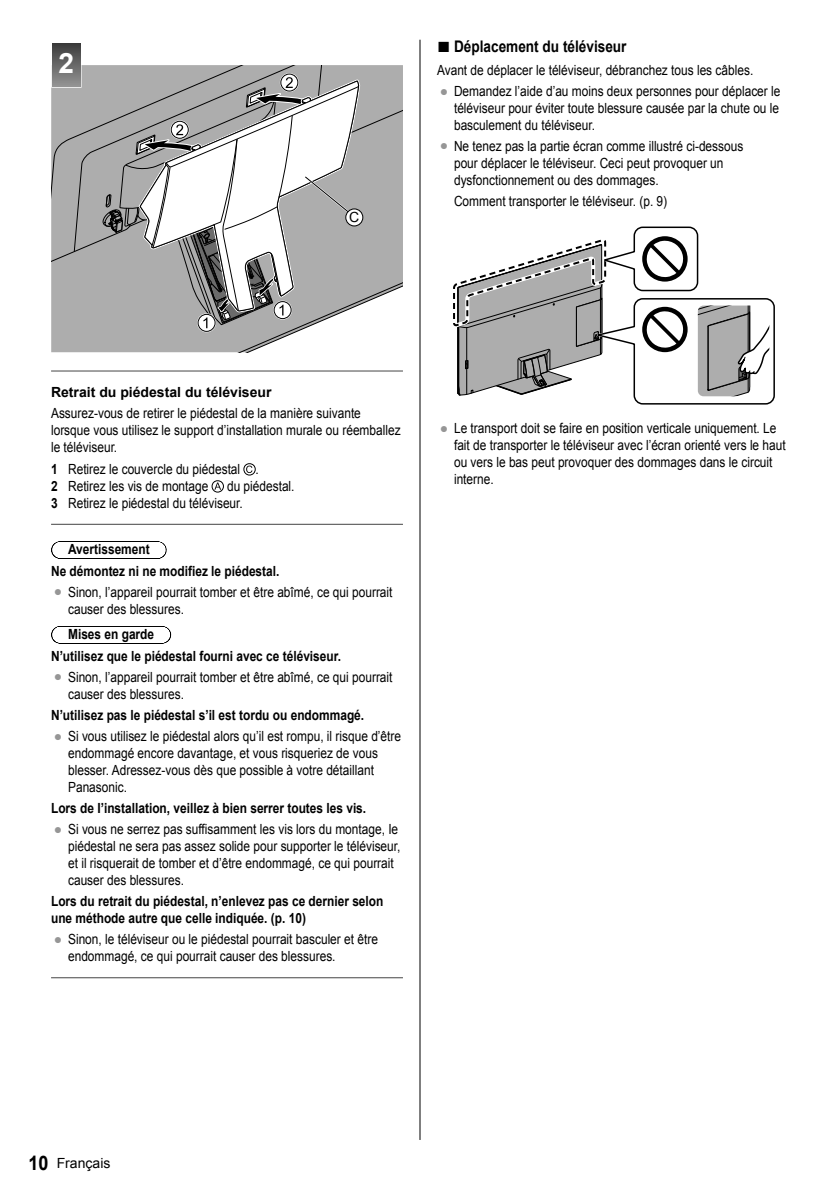
<style>
.page{position:relative;width:840px;height:1191px;background:#fff}
.page>*{position:absolute;margin:0;border:0;box-sizing:border-box;transform-origin:0 0}
.t1{font:700 28px "Arial";color:#fff}
.t2{font:700 16px "Arial";color:#000;scale:.85 1}
.t3{font:14px/16.8px "Arial";color:#000;scale:.85 1}
.t4{font:700 14px/21.8px "Arial";color:#000;scale:.85 1}
.t5{font:700 14px "Arial";color:#000}
.t6{font:14px "Arial";color:#000}
.s1{font-size:22px}
.s2{color:#969696}
.s3{font-weight:700}
.s4{font-weight:700;font-size:20px}
</style>
<div class="page">
<hr style="left:419px;top:40px;width:1px;height:1100px;background:#000">
<hr style="left:51px;top:370px;width:352px;height:1px;background:#444">
<hr style="left:51px;top:524px;width:352px;height:1px;background:#444">
<svg style="left:60px;top:541px;width:98px;height:1px"></svg>
<svg style="left:60px;top:626px;width:102px;height:1px"></svg>
<hr style="left:51px;top:977px;width:352px;height:1px;background:#444">
<svg style="left:81px;top:65px;width:214px;height:12px;background:#a9a9a9"></svg>
<div style="left:280px;top:73px;width:19px;height:19px;border:2px solid #fff;border-radius:50%"></div>
<svg style="left:281px;top:74px;width:17px;height:17px"></svg>
<div style="left:280px;top:74px;width:18px;height:18px;border:1px solid #000;border-radius:50%"></div>
<svg style="left:51px;top:77px;width:352px;height:275px"></svg>
<div style="left:51px;top:43px;width:30px;height:45px;border:2px solid #fff"></div>
<div style="left:52px;top:44px;width:28px;height:43px;background:linear-gradient(to bottom,#3d3d3d,#959595)"></div>
<div style="left:243px;top:463px;width:12px;height:12px;border:1px solid #000;border-radius:50%"></div>
<svg style="left:246px;top:465px;width:6px;height:8px"></svg>
<div style="left:212px;top:480px;width:12px;height:12px;border:1px solid #000;border-radius:50%"></div>
<svg style="left:214px;top:482px;width:7px;height:8px"></svg>
<svg style="left:453px;top:226px;width:322px;height:179px"></svg>
<h1 class="t1" style="left:59px;top:48px;width:17px">2</h1>
<p class="t6" style="left:349px;top:209px;width:12px">C</p>
<p class="t2" style="left:437px;top:38px;width:224px"><span class="s1">■</span> Déplacement du téléviseur</p>
<p class="t3" style="left:437px;top:61px;width:373px">Avant de déplacer le téléviseur, débranchez tous les câbles.</p>
<p class="t3" style="left:454px;top:83px;width:385px;text-align:justify;text-indent:-14px"><span class="s2">●</span> Demandez l’aide d’au moins deux personnes pour déplacer le téléviseur pour éviter toute blessure causée par la chute ou le basculement du téléviseur.</p>
<p class="t3" style="left:454px;top:138px;width:342px;text-indent:-14px"><span class="s2">●</span> Ne tenez pas la partie écran comme illustré ci-dessous pour déplacer le téléviseur. Ceci peut provoquer un dysfonctionnement ou des dommages.</p>
<p class="t3" style="left:454px;top:193px;width:252px">Comment transporter le téléviseur. (p. 9)</p>
<p class="t5" style="left:51px;top:384px;width:222px">Retrait du piédestal du téléviseur</p>
<p class="t3" style="left:51px;top:405px;width:412px">Assurez-vous de retirer le piédestal de la manière suivante lorsque vous utilisez le support d’installation murale ou réemballez le téléviseur.</p>
<p class="t3" style="left:51px;top:460px;width:246px"><span class="s3">1</span> Retirez le couvercle du piédestal .<br><span class="s3">2</span> Retirez les vis de montage</p>
<p class="t3" style="left:51px;top:477px;width:288px;text-indent:176px">du piédestal.<br><span class="s3">3</span> Retirez le piédestal du téléviseur.</p>
<p class="t4" style="left:51px;top:538px;width:270px;text-indent:17px">Avertissement<br>Ne démontez ni ne modifiez le piédestal.</p>
<p class="t3" style="left:68px;top:584px;width:383px;text-indent:-14px"><span class="s2">●</span> Sinon, l’appareil pourrait tomber et être abîmé, ce qui pourrait causer des blessures.</p>
<p class="t4" style="left:51px;top:623px;width:342px;text-indent:17px">Mises en garde<br>N’utilisez que le piédestal fourni avec ce téléviseur.</p>
<p class="t3" style="left:68px;top:668px;width:383px;text-indent:-14px"><span class="s2">●</span> Sinon, l’appareil pourrait tomber et être abîmé, ce qui pourrait causer des blessures.</p>
<p class="t4" style="left:51px;top:704px;width:370px">N’utilisez pas le piédestal s’il est tordu ou endommagé.</p>
<p class="t3" style="left:68px;top:728px;width:393px;text-indent:-14px"><span class="s2">●</span> Si vous utilisez le piédestal alors qu’il est rompu, il risque d’être endommagé encore davantage, et vous risqueriez de vous blesser. Adressez-vous dès que possible à votre détaillant Panasonic.</p>
<p class="t4" style="left:51px;top:797px;width:372px">Lors de I’installation, veillez à bien serrer toutes les vis.</p>
<p class="t3" style="left:68px;top:821px;width:392px;text-indent:-14px"><span class="s2">●</span> Si vous ne serrez pas suffisamment les vis lors du montage, Ie piédestal ne sera pas assez solide pour supporter le téléviseur, et il risquerait de tomber et d’être endommagé, ce qui pourrait causer des blessures.</p>
<p class="t4" style="left:51px;top:893px;width:392px;line-height:16.8px">Lors du retrait du piédestal, n’enlevez pas ce dernier selon une méthode autre que celle indiquée. (p. 10)</p>
<p class="t3" style="left:68px;top:931px;width:366px;text-indent:-14px"><span class="s2">●</span> Sinon, le téléviseur ou le piédestal pourrait basculer et être endommagé, ce qui pourrait causer des blessures.</p>
<p class="t3" style="left:454px;top:420px;width:391px;text-indent:-14px"><span class="s2">●</span> Le transport doit se faire en position verticale uniquement. Le fait de transporter le téléviseur avec l’écran orienté vers le haut ou vers le bas peut provoquer des dommages dans le circuit interne.</p>
<p class="t6" style="left:28px;top:1155px;width:84px"><span class="s4">10</span> Français</p>
</div>
